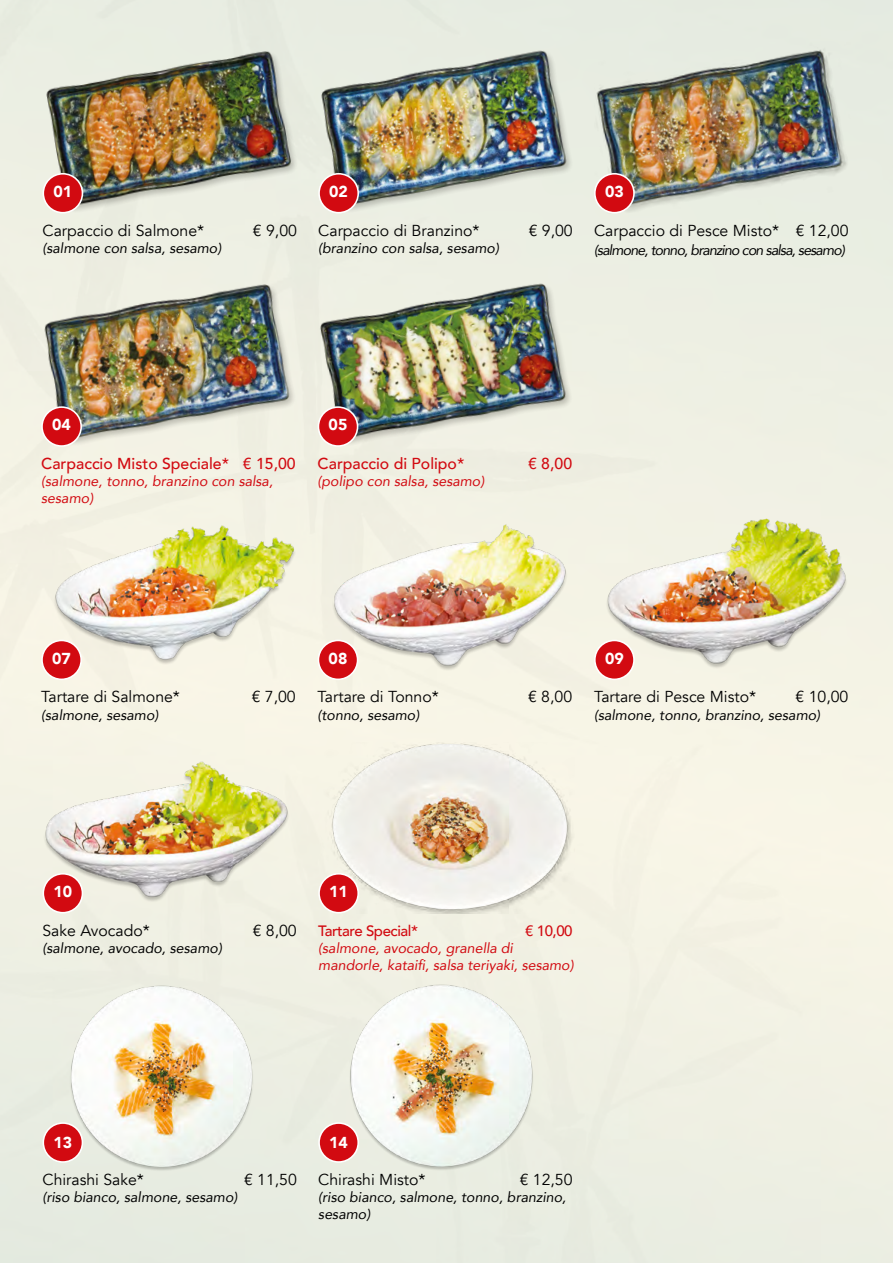
<style>
.page{position:relative;width:893px;height:1263px;background:#fff}
.page>*{position:absolute;margin:0;border:0;box-sizing:border-box;transform-origin:0 0}
.t1{font:15.9px "Avenir";color:#000}
.t2{font:500 15.9px "Avenir";color:#d20a11}
.t3{font:900 15.9px "Avenir";color:#fff}
.t4{font:500 15px "Avenir";letter-spacing:-.03em;color:#d20a11}
.t5{font:italic 14.25px/17.1px "Avenir";color:#000}
.t6{font:italic 14.25px/17.1px "Avenir";color:#d20a11}
.t7{font:italic 14.25px "Avenir";letter-spacing:-.06em;color:#000}
</style>
<div class="page">
<img style="left:594px;top:43px;width:256px;height:170px">
<div style="left:595px;top:174px;width:39px;height:39px;background:#d20a11;border-radius:50%"></div>
<div style="left:594px;top:173px;width:41px;height:40px;border:2px solid #fff;border-radius:50%"></div>
<img style="left:43px;top:43px;width:256px;height:170px">
<div style="left:43px;top:174px;width:39px;height:39px;background:#d20a11;border-radius:50%"></div>
<div style="left:43px;top:173px;width:40px;height:40px;border:2px solid #fff;border-radius:50%"></div>
<img style="left:318px;top:43px;width:257px;height:170px">
<div style="left:319px;top:174px;width:39px;height:39px;background:#d20a11;border-radius:50%"></div>
<div style="left:318px;top:173px;width:41px;height:40px;border:2px solid #fff;border-radius:50%"></div>
<img style="left:41px;top:276px;width:257px;height:171px">
<div style="left:42px;top:407px;width:39px;height:39px;background:#d20a11;border-radius:50%"></div>
<div style="left:41px;top:406px;width:41px;height:41px;border:2px solid #fff;border-radius:50%"></div>
<img style="left:318px;top:276px;width:256px;height:171px">
<div style="left:318px;top:407px;width:40px;height:39px;background:#d20a11;border-radius:50%"></div>
<div style="left:318px;top:406px;width:40px;height:41px;border:2px solid #fff;border-radius:50%"></div>
<img style="left:318px;top:509px;width:256px;height:171px">
<div style="left:318px;top:640px;width:40px;height:39px;background:#d20a11;border-radius:50%"></div>
<div style="left:318px;top:640px;width:40px;height:40px;border:2px solid #fff;border-radius:50%"></div>
<img style="left:41px;top:509px;width:257px;height:171px">
<div style="left:42px;top:640px;width:39px;height:39px;background:#d20a11;border-radius:50%"></div>
<div style="left:41px;top:640px;width:41px;height:40px;border:2px solid #fff;border-radius:50%"></div>
<img style="left:594px;top:509px;width:256px;height:171px">
<div style="left:595px;top:640px;width:39px;height:39px;background:#d20a11;border-radius:50%"></div>
<div style="left:594px;top:640px;width:41px;height:40px;border:2px solid #fff;border-radius:50%"></div>
<img style="left:43px;top:742px;width:256px;height:171px">
<div style="left:43px;top:874px;width:39px;height:39px;background:#d20a11;border-radius:50%"></div>
<div style="left:43px;top:873px;width:40px;height:40px;border:2px solid #fff;border-radius:50%"></div>
<img style="left:43px;top:976px;width:256px;height:202px">
<div style="left:43px;top:1123px;width:39px;height:39px;background:#d20a11;border-radius:50%"></div>
<div style="left:43px;top:1122px;width:40px;height:41px;border:2px solid #fff;border-radius:50%"></div>
<img style="left:318px;top:979px;width:257px;height:196px">
<div style="left:319px;top:1123px;width:39px;height:39px;background:#d20a11;border-radius:50%"></div>
<div style="left:318px;top:1122px;width:41px;height:41px;border:2px solid #fff;border-radius:50%"></div>
<img style="left:318px;top:742px;width:257px;height:171px">
<div style="left:319px;top:874px;width:39px;height:39px;background:#d20a11;border-radius:50%"></div>
<div style="left:318px;top:873px;width:41px;height:40px;border:2px solid #fff;border-radius:50%"></div>
<p class="t3" style="left:54px;top:178px;width:20px">01</p>
<p class="t1" style="left:43px;top:221px;width:163px">Carpaccio di Salmone*</p>
<p class="t1" style="left:253px;top:221px;width:46px">€ 9,00</p>
<p class="t5" style="left:43px;top:239px;width:180px">(salmone con salsa, sesamo)</p>
<p class="t3" style="left:329px;top:178px;width:20px">02</p>
<p class="t1" style="left:318px;top:221px;width:163px">Carpaccio di Branzino*</p>
<p class="t1" style="left:529px;top:221px;width:46px">€ 9,00</p>
<p class="t5" style="left:318px;top:239px;width:182px">(branzino con salsa, sesamo)</p>
<p class="t3" style="left:605px;top:178px;width:20px">03</p>
<p class="t1" style="left:594px;top:221px;width:256px">Carpaccio di Pesce Misto* € 12,00</p>
<p class="t7" style="left:594px;top:241px;width:252px">(salmone, tonno, branzino con salsa, sesamo)</p>
<p class="t3" style="left:52px;top:411px;width:20px">04</p>
<p class="t2" style="left:41px;top:450px;width:256px">Carpaccio Misto Speciale* € 15,00</p>
<p class="t6" style="left:41px;top:473px;width:233px">(salmone, tonno, branzino con salsa, sesamo)</p>
<p class="t3" style="left:329px;top:411px;width:20px">05</p>
<p class="t2" style="left:318px;top:450px;width:148px">Carpaccio di Polipo*</p>
<p class="t2" style="left:528px;top:450px;width:46px">€ 8,00</p>
<p class="t6" style="left:318px;top:473px;width:168px">(polipo con salsa, sesamo)</p>
<p class="t3" style="left:52px;top:645px;width:20px">07</p>
<p class="t1" style="left:41px;top:687px;width:140px">Tartare di Salmone*</p>
<p class="t1" style="left:252px;top:687px;width:46px">€ 7,00</p>
<p class="t5" style="left:41px;top:706px;width:119px">(salmone, sesamo)</p>
<p class="t3" style="left:329px;top:645px;width:20px">08</p>
<p class="t1" style="left:318px;top:687px;width:123px">Tartare di Tonno*</p>
<p class="t1" style="left:528px;top:687px;width:46px">€ 8,00</p>
<p class="t5" style="left:318px;top:706px;width:103px">(tonno, sesamo)</p>
<p class="t3" style="left:605px;top:645px;width:20px">09</p>
<p class="t1" style="left:594px;top:687px;width:164px">Tartare di Pesce Misto*</p>
<p class="t1" style="left:795px;top:687px;width:54px">€ 10,00</p>
<p class="t5" style="left:594px;top:706px;width:228px">(salmone, tonno, branzino, sesamo)</p>
<p class="t3" style="left:54px;top:878px;width:20px">10</p>
<p class="t1" style="left:43px;top:921px;width:109px">Sake Avocado*</p>
<p class="t1" style="left:253px;top:921px;width:46px">€ 8,00</p>
<p class="t5" style="left:43px;top:939px;width:181px">(salmone, avocado, sesamo)</p>
<p class="t3" style="left:329px;top:878px;width:20px">11</p>
<p class="t4" style="left:318px;top:917px;width:101px">Tartare Special*</p>
<p class="t4" style="left:525px;top:917px;width:49px">€ 10,00</p>
<p class="t6" style="left:318px;top:939px;width:257px">(salmone, avocado, granella di mandorle, kataifi, salsa teriyaki, sesamo)</p>
<p class="t3" style="left:54px;top:1129px;width:20px">13</p>
<p class="t1" style="left:43px;top:1170px;width:103px">Chirashi Sake*</p>
<p class="t1" style="left:244px;top:1170px;width:54px">€ 11,50</p>
<p class="t5" style="left:43px;top:1188px;width:196px">(riso bianco, salmone, sesamo)</p>
<p class="t3" style="left:329px;top:1129px;width:20px">14</p>
<p class="t1" style="left:318px;top:1170px;width:109px">Chirashi Misto*</p>
<p class="t1" style="left:520px;top:1170px;width:54px">€ 12,50</p>
<p class="t5" style="left:318px;top:1188px;width:249px">(riso bianco, salmone, tonno, branzino, sesamo)</p>
</div>
